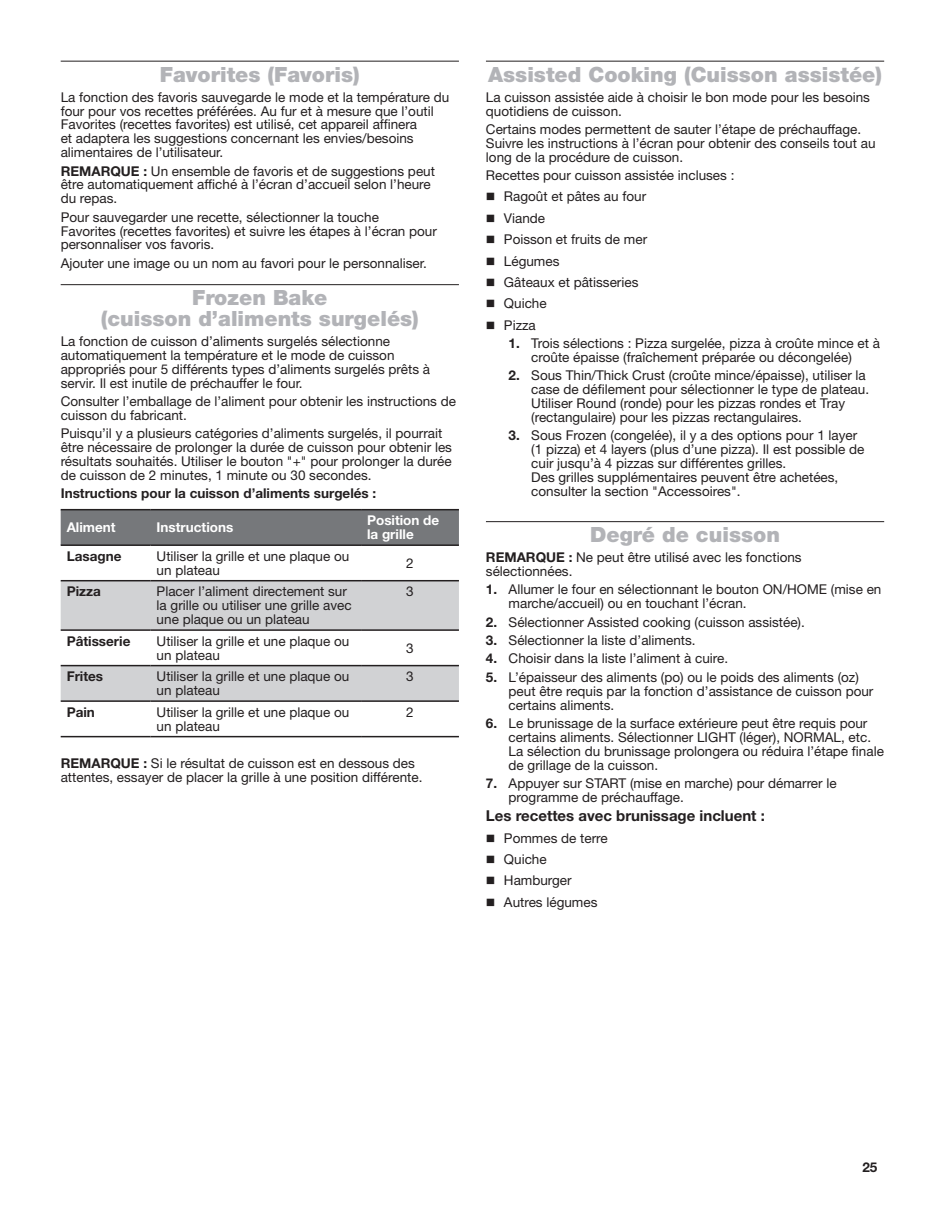
<style>
.page{position:relative;width:945px;height:1215px;background:#fff}
.page>*{position:absolute;margin:0;border:0;box-sizing:border-box;transform-origin:0 0}
.t1{font:900 21px/21px "Helvetica Neue LT Std";color:#b2b3b7;text-align:center}
.t2{font:700 15px "Helvetica Neue LT Std";color:#231f20}
.t3{font:13.5px/14px "Helvetica Neue LT Std";color:#231f20}
.t4{font:700 13.5px "Helvetica Neue LT Std";color:#231f20}
.t5{font:700 13.5px/14px "Helvetica Neue LT Std";color:#fff}
.s1{font-weight:700}
</style>
<div class="page">
<hr style="left:61px;top:61px;width:398px;height:1px;background:#231f20">
<hr style="left:61px;top:284px;width:398px;height:1px;background:#231f20">
<div style="left:61px;top:510px;width:398px;height:34px;background:#76787b"></div>
<svg style="left:61px;top:581px;width:398px;height:119px;fill:#d1d2d4"></svg>
<hr style="left:61px;top:509px;width:90px;height:1px;background:#231f20">
<hr style="left:151px;top:509px;width:210px;height:1px;background:#231f20">
<hr style="left:361px;top:509px;width:98px;height:1px;background:#231f20">
<hr style="left:61px;top:544px;width:90px;height:2px;background:#231f20">
<hr style="left:151px;top:544px;width:210px;height:2px;background:#231f20">
<hr style="left:361px;top:544px;width:98px;height:2px;background:#231f20">
<hr style="left:61px;top:580px;width:90px;height:1px;background:#231f20">
<hr style="left:151px;top:580px;width:210px;height:1px;background:#231f20">
<hr style="left:361px;top:580px;width:98px;height:1px;background:#231f20">
<hr style="left:61px;top:629px;width:90px;height:2px;background:#231f20">
<hr style="left:151px;top:629px;width:210px;height:2px;background:#231f20">
<hr style="left:361px;top:629px;width:98px;height:2px;background:#231f20">
<hr style="left:61px;top:665px;width:90px;height:1px;background:#231f20">
<hr style="left:151px;top:665px;width:210px;height:1px;background:#231f20">
<hr style="left:361px;top:665px;width:98px;height:1px;background:#231f20">
<hr style="left:61px;top:700px;width:90px;height:2px;background:#231f20">
<hr style="left:151px;top:700px;width:210px;height:2px;background:#231f20">
<hr style="left:361px;top:700px;width:98px;height:2px;background:#231f20">
<hr style="left:61px;top:736px;width:90px;height:1px;background:#231f20">
<hr style="left:151px;top:736px;width:210px;height:1px;background:#231f20">
<hr style="left:361px;top:736px;width:98px;height:1px;background:#231f20">
<hr style="left:486px;top:61px;width:398px;height:1px;background:#231f20">
<hr style="left:486px;top:521px;width:398px;height:1px;background:#231f20">
<h1 class="t1" style="left:160px;top:64px;width:201px">Favorites (Favoris)</h1>
<p class="t3" style="left:61px;top:90px;width:390px">La fonction des favoris sauvegarde le mode et la température du four pour vos recettes préférées. Au fur et à mesure que l’outil Favorites (recettes favorites) est utilisé, cet appareil affinera<br>et adaptera les suggestions concernant les envies/besoins alimentaires de l’utilisateur.</p>
<p class="t3" style="left:61px;top:164px;width:376px"><span class="s1">REMARQUE :</span> Un ensemble de favoris et de suggestions peut être automatiquement affiché à l’écran d’accueil selon l’heure du repas.</p>
<p class="t3" style="left:61px;top:210px;width:378px">Pour sauvegarder une recette, sélectionner la touche<br>Favorites (recettes favorites) et suivre les étapes à l’écran pour personnaliser vos favoris.</p>
<p class="t3" style="left:61px;top:256px;width:368px">Ajouter une image ou un nom au favori pour le personnaliser.</p>
<h1 class="t1" style="left:101px;top:287px;width:320px">Frozen Bake<br>(cuisson d’aliments surgelés)</h1>
<p class="t3" style="left:61px;top:334px;width:371px">La fonction de cuisson d’aliments surgelés sélectionne automatiquement la température et le mode de cuisson appropriés pour 5 différents types d’aliments surgelés prêts à servir. Il est inutile de préchauffer le four.</p>
<p class="t3" style="left:61px;top:394px;width:397px">Consulter l’emballage de l’aliment pour obtenir les instructions de cuisson du fabricant.</p>
<p class="t3" style="left:61px;top:426px;width:393px">Puisqu’il y a plusieurs catégories d’aliments surgelés, il pourrait être nécessaire de prolonger la durée de cuisson pour obtenir les résultats souhaités. Utiliser le bouton "+" pour prolonger la durée de cuisson de 2 minutes, 1 minute ou 30 secondes.</p>
<p class="t4" style="left:61px;top:485px;width:317px">Instructions pour la cuisson d’aliments surgelés :</p>
<p class="t5" style="left:67px;top:520px;width:50px">Aliment</p>
<p class="t5" style="left:157px;top:520px;width:78px">Instructions</p>
<p class="t5" style="left:367px;top:513px;width:74px">Position de la grille</p>
<p class="t4" style="left:67px;top:548px;width:56px">Lasagne</p>
<p class="t3" style="left:157px;top:549px;width:194px">Utiliser la grille et une plaque ou un plateau</p>
<p class="t3" style="left:406px;top:556px;width:9px">2</p>
<p class="t4" style="left:67px;top:583px;width:36px">Pizza</p>
<p class="t3" style="left:157px;top:584px;width:196px">Placer l’aliment directement sur la grille ou utiliser une grille avec une plaque ou un plateau</p>
<p class="t3" style="left:406px;top:584px;width:9px">3</p>
<p class="t4" style="left:67px;top:633px;width:65px">Pâtisserie</p>
<p class="t3" style="left:157px;top:634px;width:194px">Utiliser la grille et une plaque ou un plateau</p>
<p class="t3" style="left:406px;top:641px;width:9px">3</p>
<p class="t4" style="left:67px;top:668px;width:38px">Frites</p>
<p class="t3" style="left:157px;top:669px;width:194px">Utiliser la grille et une plaque ou un plateau</p>
<p class="t3" style="left:406px;top:669px;width:9px">3</p>
<p class="t4" style="left:67px;top:704px;width:30px">Pain</p>
<p class="t3" style="left:157px;top:705px;width:194px">Utiliser la grille et une plaque ou un plateau</p>
<p class="t3" style="left:406px;top:705px;width:9px">2</p>
<p class="t3" style="left:61px;top:756px;width:363px"><span class="s1">REMARQUE :</span> Si le résultat de cuisson est en dessous des attentes, essayer de placer la grille à une position différente.</p>
<h1 class="t1" style="left:488px;top:64px;width:396px">Assisted Cooking (Cuisson assistée)</h1>
<p class="t3" style="left:486px;top:90px;width:386px">La cuisson assistée aide à choisir le bon mode pour les besoins quotidiens de cuisson.</p>
<p class="t3" style="left:486px;top:122px;width:391px">Certains modes permettent de sauter l’étape de préchauffage.<br>Suivre les instructions à l’écran pour obtenir des conseils tout au long de la procédure de cuisson.</p>
<p class="t3" style="left:486px;top:168px;width:250px">Recettes pour cuisson assistée incluses :</p>
<p class="t3" style="left:486px;top:189px;width:162px">■ Ragoût et pâtes au four</p>
<p class="t3" style="left:486px;top:211px;width:61px">■ Viande</p>
<p class="t3" style="left:486px;top:232px;width:163px">■ Poisson et fruits de mer</p>
<p class="t3" style="left:486px;top:254px;width:75px">■ Légumes</p>
<p class="t3" style="left:486px;top:275px;width:154px">■ Gâteaux et pâtisseries</p>
<p class="t3" style="left:486px;top:296px;width:62px">■ Quiche</p>
<p class="t3" style="left:486px;top:318px;width:51px">■ Pizza</p>
<p class="t3" style="left:509px;top:336px;width:373px;text-align:center"><span class="s1">1.</span> Trois sélections : Pizza surgelée, pizza à croûte mince et à croûte épaisse (fraîchement préparée ou décongelée)</p>
<p class="t3" style="left:531px;top:368px;width:339px;text-indent:-23px"><span class="s1">2.</span> Sous Thin/Thick Crust (croûte mince/épaisse), utiliser la case de défilement pour sélectionner le type de plateau.<br>Utiliser Round (ronde) pour les pizzas rondes et Tray (rectangulaire) pour les pizzas rectangulaires.</p>
<p class="t3" style="left:531px;top:428px;width:335px;text-indent:-23px"><span class="s1">3.</span> Sous Frozen (congelée), il y a des options pour 1 layer (1 pizza) et 4 layers (plus d’une pizza). Il est possible de cuir jusqu’à 4 pizzas sur différentes grilles.<br>Des grilles supplémentaires peuvent être achetées, consulter la section "Accessoires".</p>
<h1 class="t1" style="left:590px;top:524px;width:191px">Degré de cuisson</h1>
<p class="t3" style="left:486px;top:550px;width:317px"><span class="s1">REMARQUE :</span> Ne peut être utilisé avec les fonctions sélectionnées.</p>
<p class="t3" style="left:509px;top:582px;width:374px;text-indent:-23px"><span class="s1">1.</span> Allumer le four en sélectionnant le bouton ON/HOME (mise en marche/accueil) ou en touchant l’écran.</p>
<p class="t3" style="left:486px;top:615px;width:320px"><span class="s1">2.</span> Sélectionner Assisted cooking (cuisson assistée).</p>
<p class="t3" style="left:486px;top:633px;width:211px"><span class="s1">3.</span> Sélectionner la liste d’aliments.</p>
<p class="t3" style="left:486px;top:651px;width:244px"><span class="s1">4.</span> Choisir dans la liste l’aliment à cuire.</p>
<p class="t3" style="left:509px;top:670px;width:366px;text-indent:-23px"><span class="s1">5.</span> L’épaisseur des aliments (po) ou le poids des aliments (oz) peut être requis par la fonction d’assistance de cuisson pour certains aliments.</p>
<p class="t3" style="left:509px;top:716px;width:377px;text-indent:-23px"><span class="s1">6.</span> Le brunissage de la surface extérieure peut être requis pour certains aliments. Sélectionner LIGHT (léger), NORMAL, etc.<br>La sélection du brunissage prolongera ou réduira l’étape finale de grillage de la cuisson.</p>
<p class="t3" style="left:509px;top:776px;width:330px;text-indent:-23px"><span class="s1">7.</span> Appuyer sur START (mise en marche) pour démarrer le programme de préchauffage.</p>
<p class="t2" style="left:486px;top:807px;width:280px">Les recettes avec brunissage incluent :</p>
<p class="t3" style="left:486px;top:831px;width:123px">■ Pommes de terre</p>
<p class="t3" style="left:486px;top:852px;width:62px">■ Quiche</p>
<p class="t3" style="left:486px;top:873px;width:87px">■ Hamburger</p>
<p class="t3" style="left:486px;top:895px;width:113px">■ Autres légumes</p>
<p class="t4" style="left:862px;top:1159px;width:17px">25</p>
</div>
